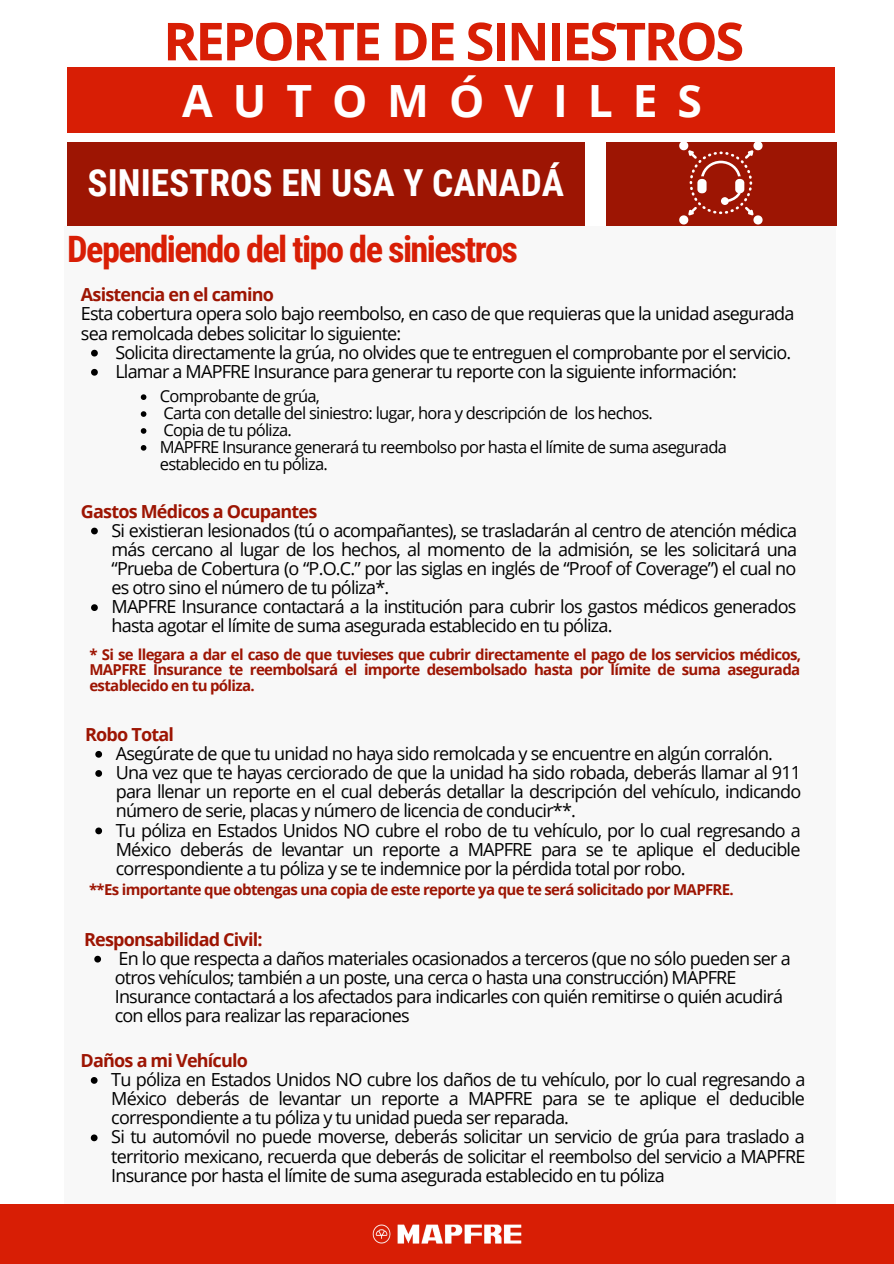
<style>
.page{position:relative;width:894px;height:1264px;background:#fff}
.page>*{position:absolute;margin:0;border:0;box-sizing:border-box;transform-origin:0 0}
.t1{font:700 52.35px "Open Sans";letter-spacing:-.045em;color:#d81e05}
.t2{font:700 44.4px "Open Sans";letter-spacing:.45em;color:#fff}
.t3{font:700 37.2px "Roboto Condensed";color:#fff}
.t4{font:700 36.45px "Roboto Condensed";letter-spacing:-.045em;color:#d81e05}
.t5{font:18px/19.2px "Open Sans";letter-spacing:-.045em;color:#000;text-align:justify}
.t6{font:700 18px "Open Sans";letter-spacing:-.045em;color:#9d1503}
.t7{font:16.5px/17px "Open Sans";letter-spacing:-.045em;color:#000}
.t8{font:700 15px/15.8px "Open Sans";letter-spacing:-.045em;color:#9d1503;text-align:justify}
</style>
<div class="page">
<div style="left:67px;top:142px;width:517px;height:83px;background:#9d1503"></div>
<div style="left:67px;top:67px;width:767px;height:66px;background:#d81e05"></div>
<div style="left:605px;top:142px;width:231px;height:84px;background:#9d1503"></div>
<div style="left:64px;top:226px;width:771px;height:996px;background:#f8f8f8"></div>
<svg style="left:91px;top:350px;width:7px;height:6px"></svg>
<svg style="left:91px;top:369px;width:7px;height:6px"></svg>
<div style="left:0;top:1204px;width:893px;height:59px;background:#d81e05"></div>
<img style="left:372px;top:1224px;width:150px;height:20px">
<svg style="left:91px;top:527px;width:7px;height:7px"></svg>
<svg style="left:91px;top:604px;width:7px;height:7px"></svg>
<svg style="left:95px;top:751px;width:7px;height:6px"></svg>
<svg style="left:95px;top:770px;width:7px;height:6px"></svg>
<svg style="left:95px;top:827px;width:7px;height:7px"></svg>
<svg style="left:94px;top:955px;width:7px;height:7px"></svg>
<svg style="left:91px;top:1077px;width:6px;height:6px"></svg>
<svg style="left:91px;top:1134px;width:6px;height:7px"></svg>
<svg style="left:679px;top:142px;width:83px;height:82px"></svg>
<svg style="left:141px;top:394px;width:5px;height:6px"></svg>
<svg style="left:141px;top:411px;width:5px;height:6px"></svg>
<svg style="left:141px;top:428px;width:5px;height:6px"></svg>
<svg style="left:141px;top:445px;width:5px;height:5px"></svg>
<p class="t1" style="left:163px;top:4px;width:582px">REPORTE DE SINIESTROS</p>
<p class="t2" style="left:182px;top:70px;width:521px">AUTOMÓVILES</p>
<p class="t3" style="left:88px;top:161px;width:478px">SINIESTROS EN USA Y CANADÁ</p>
<p class="t4" style="left:67px;top:228px;width:452px">Dependiendo del tipo de siniestros</p>
<p class="t6" style="left:81px;top:282px;width:194px">Asistencia en el camino</p>
<p class="t5" style="left:81px;top:304px;width:715px">Esta cobertura opera solo bajo reembolso, en caso de que requieras que la unidad asegurada sea remolcada debes solicitar lo siguiente:</p>
<p class="t5" style="left:115px;top:342px;width:677px">Solicita directamente la grúa, no olvides que te entreguen el comprobante por el servicio.</p>
<p class="t5" style="left:115px;top:361px;width:622px">Llamar a MAPFRE Insurance para generar tu reporte con la siguiente información:</p>
<p class="t7" style="left:160px;top:387px;width:161px">Comprobante de grúa,</p>
<p class="t7" style="left:163px;top:404px;width:491px">Carta con detalle del siniestro: lugar, hora y descripción de los hechos.</p>
<p class="t7" style="left:163px;top:421px;width:130px">Copia de tu póliza.</p>
<p class="t7" style="left:160px;top:438px;width:568px">MAPFRE Insurance generará tu reembolso por hasta el límite de suma asegurada establecido en tu póliza.</p>
<p class="t6" style="left:81px;top:498px;width:238px">Gastos Médicos a Ocupantes</p>
<p class="t5" style="left:111px;top:520px;width:687px">Si existieran lesionados (tú o acompañantes), se trasladarán al centro de atención médica más cercano al lugar de los hechos, al momento de la admisión, se les solicitará una “Prueba de Cobertura (o “P.O.C.” por las siglas en inglés de “Proof of Coverage”) el cual no es otro sino el número de tu póliza*.</p>
<p class="t5" style="left:111px;top:596px;width:686px">MAPFRE Insurance contactará a la institución para cubrir los gastos médicos generados hasta agotar el límite de suma asegurada establecido en tu póliza.</p>
<p class="t8" style="left:89px;top:646px;width:713px">* Si se llegara a dar el caso de que tuvieses que cubrir directamente el pago de los servicios médicos, MAPFRE Insurance te reembolsará el importe desembolsado hasta por límite de suma asegurada establecido en tu póliza.</p>
<p class="t6" style="left:85px;top:721px;width:90px">Robo Total</p>
<p class="t5" style="left:116px;top:743px;width:658px">Asegúrate de que tu unidad no haya sido remolcada y se encuentre en algún corralón.</p>
<p class="t5" style="left:116px;top:762px;width:686px">Una vez que te hayas cerciorado de que la unidad ha sido robada, deberás llamar al 911 para llenar un reporte en el cual deberás detallar la descripción del vehículo, indicando número de serie, placas y número de licencia de conducir**.</p>
<p class="t5" style="left:116px;top:820px;width:686px">Tu póliza en Estados Unidos NO cubre el robo de tu vehículo, por lo cual regresando a México deberás de levantar un reporte a MAPFRE para se te aplique el deducible correspondiente a tu póliza y se te indemnice por la pérdida total por robo.</p>
<p class="t8" style="left:89px;top:881px;width:646px">**Es importante que obtengas una copia de este reporte ya que te será solicitado por MAPFRE.</p>
<p class="t6" style="left:84px;top:926px;width:180px">Responsabilidad Civil:</p>
<p class="t5" style="left:115px;top:948px;width:677px;text-align:left">En lo que respecta a daños materiales ocasionados a terceros (que no sólo pueden ser a otros vehículos; también a un poste, una cerca o hasta una construcción) MAPFRE Insurance contactará a los afectados para indicarles con quién remitirse o quién acudirá con ellos para realizar las reparaciones</p>
<p class="t6" style="left:81px;top:1047px;width:169px">Daños a mi Vehículo</p>
<p class="t5" style="left:111px;top:1069px;width:695px">Tu póliza en Estados Unidos NO cubre los daños de tu vehículo, por lo cual regresando a México deberás de levantar un reporte a MAPFRE para se te aplique el deducible correspondiente a tu póliza y tu unidad pueda ser reparada.</p>
<p class="t5" style="left:111px;top:1126px;width:695px">Si tu automóvil no puede moverse, deberás solicitar un servicio de grúa para traslado a territorio mexicano, recuerda que deberás de solicitar el reembolso del servicio a MAPFRE Insurance por hasta el límite de suma asegurada establecido en tu póliza</p>
</div>
